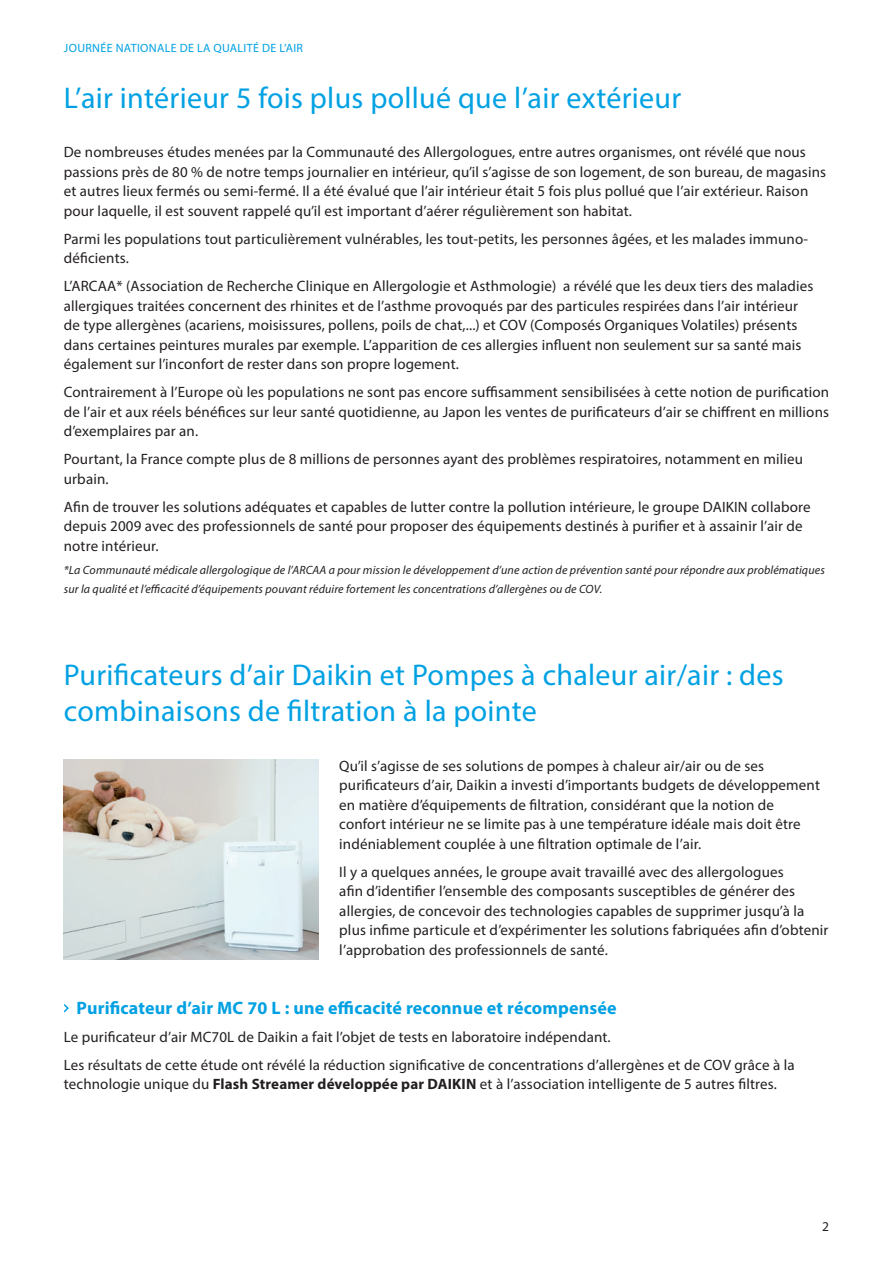
<style>
.page{position:relative;width:893px;height:1263px;background:#fff}
.page>*{position:absolute;margin:0;border:0;box-sizing:border-box;transform-origin:0 0}
.t1{font:30px/36px "Myriad Pro";letter-spacing:.01em;color:#00a1e3}
.t2{font:700 18px "Myriad Pro";letter-spacing:.01em;color:#00a1e3}
.t3{font:15px/19.5px "Myriad Pro";letter-spacing:.01em;color:#231f20}
.t4{font:13.5px "Myriad Pro";color:#231f20}
.t5{font:italic 12px/19.5px "Myriad Pro";letter-spacing:.01em;color:#231f20}
.t6{font:12px "Myriad Pro";letter-spacing:.03em;color:#00a1e3}
.s1{font-weight:700}
</style>
<div class="page">
<svg style="left:63px;top:1004px;width:6px;height:9px"></svg>
<img style="left:64px;top:759px;width:254px;height:200px">
<p class="t6" style="left:64px;top:40px;width:241px">Journée Nationale de la Qualité de l’Air</p>
<h1 class="t1" style="left:64px;top:79px;width:619px">L’air intérieur 5 fois plus pollué que l’air extérieur</h1>
<p class="t3" style="left:64px;top:142px;width:764px">De nombreuses études menées par la Communauté des Allergologues, entre autres organismes, ont révélé que nous passions près de 80 % de notre temps journalier en intérieur, qu’il s’agisse de son logement, de son bureau, de magasins et autres lieux fermés ou semi-fermé. I l a été évalué que l’air intérieur était 5 fois plus pollué que l’air extérieur. Raison pour laquelle, il est souvent rappelé qu’il est important d’aérer régulièrement son habitat.</p>
<p class="t3" style="left:64px;top:229px;width:746px">Parmi les populations tout particulièrement vulnérables, les tout-petits, les personnes âgées, et les malades immuno&shy;déficients.</p>
<p class="t3" style="left:64px;top:276px;width:751px">L’ARCAA* (Association de Recherche Clinique en Allergologie et Asthmologie) a révélé que les deux tiers des maladies allergiques traitées concernent des rhinites et de l’asthme provoqués par des particules respirées dans l’air intérieur de type allergènes (acariens, moisissures, pollens, poils de chat,...) et COV (Composés Organiques Volatiles) présents dans certaines peintures murales par exemple. L’apparition de ces allergies influent non seulement sur sa santé mais également sur l’inconfort de rester dans son propre logement.</p>
<p class="t3" style="left:64px;top:382px;width:767px;text-align:justify">Contrairement à l’Europe où les populations ne sont pas encore suffisamment sensibilisées à cette notion de purification de l’air et aux réels bénéfices sur leur santé quotidienne, au Japon les ventes de purificateurs d’air se chiffrent en millions d’exemplaires par an.</p>
<p class="t3" style="left:64px;top:449px;width:741px">Pourtant, la France compte plus de 8 millions de personnes ayant des problèmes respiratoires, notamment en milieu urbain.</p>
<p class="t3" style="left:64px;top:497px;width:748px">Afin de trouver les solutions adéquates et capables de lutter contre la pollution intérieure, le groupe DAI KIN collabore depuis 2009 avec des professionnels de santé pour proposer des équipements destinés à purifier et à assainir l’air de notre intérieur.</p>
<p class="t5" style="left:64px;top:560px;width:762px">*La Communauté médicale allergologique de l’ARCAA a pour mission le développement d’une action de prévention santé pour répondre aux problématiques sur la qualité et l’efficacité d’équipements pouvant réduire fortement les concentrations d’allergènes ou de COV.</p>
<h1 class="t1" style="left:64px;top:657px;width:721px">Purificateurs d’air Daikin et Pompes à chaleur air/air : des combinaisons de filtration à la pointe</h1>
<p class="t3" style="left:339px;top:756px;width:482px">Qu’il s’agisse de ses solutions de pompes à chaleur air/air ou de ses purificateurs d’air, Daikin a investi d’importants budgets de développement en matière d’équipements de filtration, considérant que la notion de confort intérieur ne se limite pas à une température idéale mais doit être indéniablement couplée à une filtration optimale de l’air.</p>
<p class="t3" style="left:339px;top:862px;width:491px">I l y a quelques années, le groupe avait travaillé avec des allergologues<br>afin d’identifier l’ensemble des composants susceptibles de générer des allergies, de concevoir des technologies capables de supprimer jusqu’à la plus infime particule et d’expérimenter les solutions fabriquées afin d’obtenir l’approbation des professionnels de santé.</p>
<p class="t2" style="left:77px;top:996px;width:542px">Purificateur d’air MC 70 L : une efficacité reconnue et récompensée</p>
<p class="t3" style="left:64px;top:1022px;width:732px;line-height:28px">Le purificateur d’air MC70L de Daikin a fait l’objet de tests en laboratoire indépendant.<br>Les résultats de cette étude ont révélé la réduction significative de concentrations d’allergènes et de COV grâce à la</p>
<p class="t3" style="left:64px;top:1074px;width:714px">technologie unique du <span class="s1">Flash Streamer développée par DAIKIN</span> et à l’association intelligente de 5 autres filtres.</p>
<p class="t4" style="left:822px;top:1218px;width:8px">2</p>
</div>
